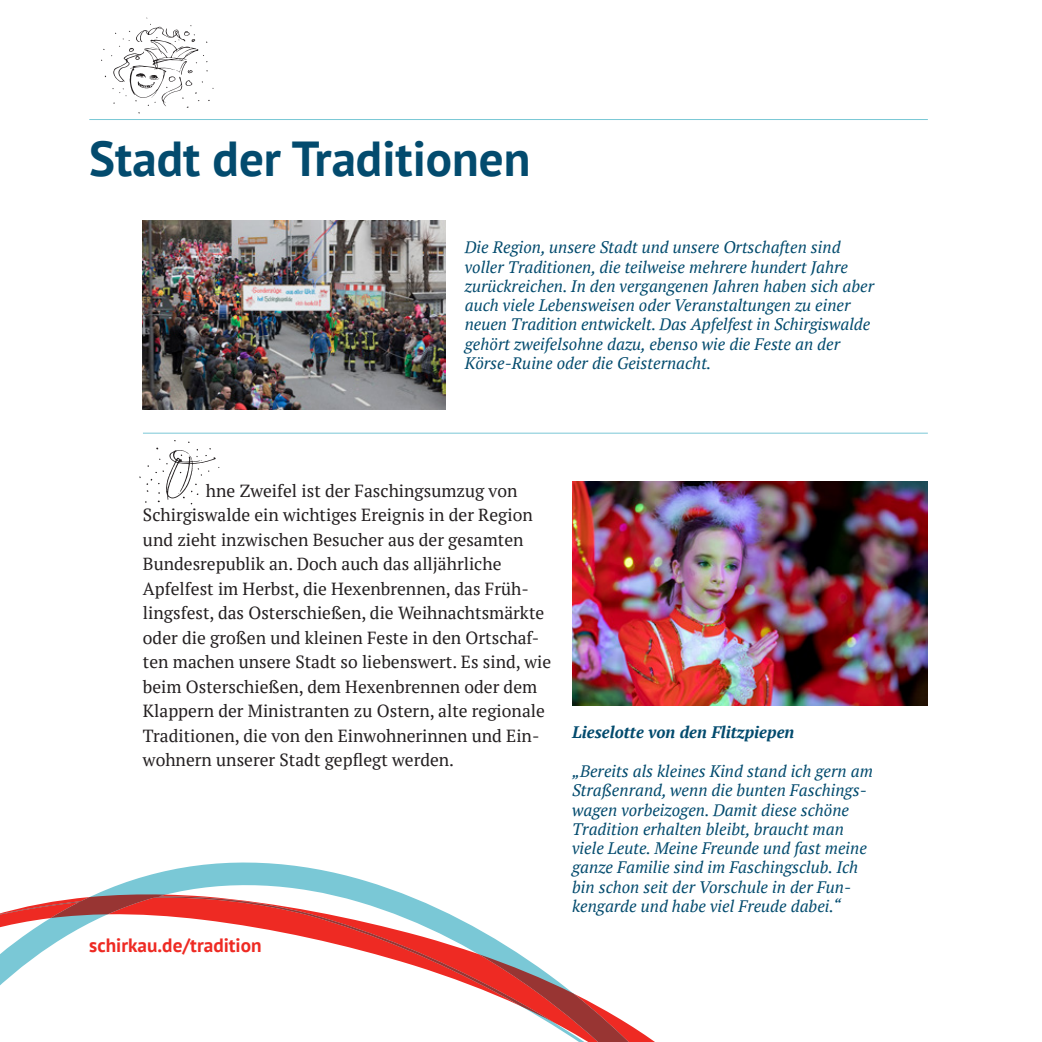
<style>
.page{position:relative;width:1042px;height:1042px;background:#fff}
.page>*{position:absolute;margin:0;border:0;box-sizing:border-box;transform-origin:0 0}
.t1{font:700 49px "PT Sans";color:#034b6e}
.t2{font:700 19.25px "PT Sans";color:#ee2a23}
.t3{font:17.5px/24.5px "PT Serif";color:#231f20}
.t4{font:italic 16.62px/19.2px "PT Serif";color:#034b6e}
.t5{font:italic 700 16.62px "PT Serif";color:#034b6e}
</style>
<div class="page">
<hr style="left:89px;top:119px;width:839px;height:1px;background:#7ac8d6">
<img style="left:143px;top:220px;width:302px;height:189px">
<img style="left:572px;top:481px;width:356px;height:224px">
<hr style="left:143px;top:433px;width:785px;height:1px;background:#7ac8d6">
<svg style="left:101px;top:18px;width:112px;height:95px"></svg>
<svg style="left:139px;top:440px;width:81px;height:64px"></svg>
<svg style="left:96px;top:862px;width:308px;height:32px;fill:#7ac8d6"></svg>
<svg style="left:0;top:894px;width:655px;height:148px"></svg>
<h1 class="t1" style="left:89px;top:126px;width:443px">Stadt der Traditionen</h1>
<p class="t4" style="left:465px;top:238px;width:411px">Die Region, unsere Stadt und unsere Ortschaften sind voller Traditionen, die teilweise mehrere hundert Jahre zurückreichen. In den vergangenen Jahren haben sich aber auch viele Lebensweisen oder Veranstaltungen zu einer neuen Tradition entwickelt. Das Apfelfest in Schirgiswalde gehört zweifelsohne dazu, ebenso wie die Feste an der Körse-Ruine oder die Geisternacht.</p>
<p class="t3" style="left:143px;top:478px;width:410px;text-indent:63px">hne Zweifel ist der Faschingsumzug von Schirgiswalde ein wichtiges Ereignis in der Region und zieht inzwischen Besucher aus der gesamten Bundesrepublik an. Doch auch das alljährliche Apfelfest im Herbst, die Hexenbrennen, das Früh&shy;lingsfest, das Osterschießen, die Weihnachtsmärkte oder die großen und kleinen Feste in den Ortschaf&shy;ten machen unsere Stadt so liebenswert. Es sind, wie beim Osterschießen, dem Hexenbrennen oder dem Klappern der Ministranten zu Ostern, alte regionale Traditionen, die von den Einwohnerinnen und Ein&shy;wohnern unserer Stadt gepflegt werden.</p>
<p class="t2" style="left:89px;top:932px;width:174px">schirkau.de/tradition</p>
<p class="t5" style="left:572px;top:722px;width:224px">Lieselotte von den Flitzpiepen</p>
<p class="t4" style="left:572px;top:761px;width:302px">„Bereits als kleines Kind stand ich gern am Straßenrand, wenn die bunten Faschings&shy;wagen vorbeizogen. Damit diese schöne Tradition erhalten bleibt, braucht man viele Leute. Meine Freunde und fast meine ganze Familie sind im Faschingsclub. Ich bin schon seit der Vorschule in der Fun&shy;kengarde und habe viel Freude dabei.“</p>
</div>
